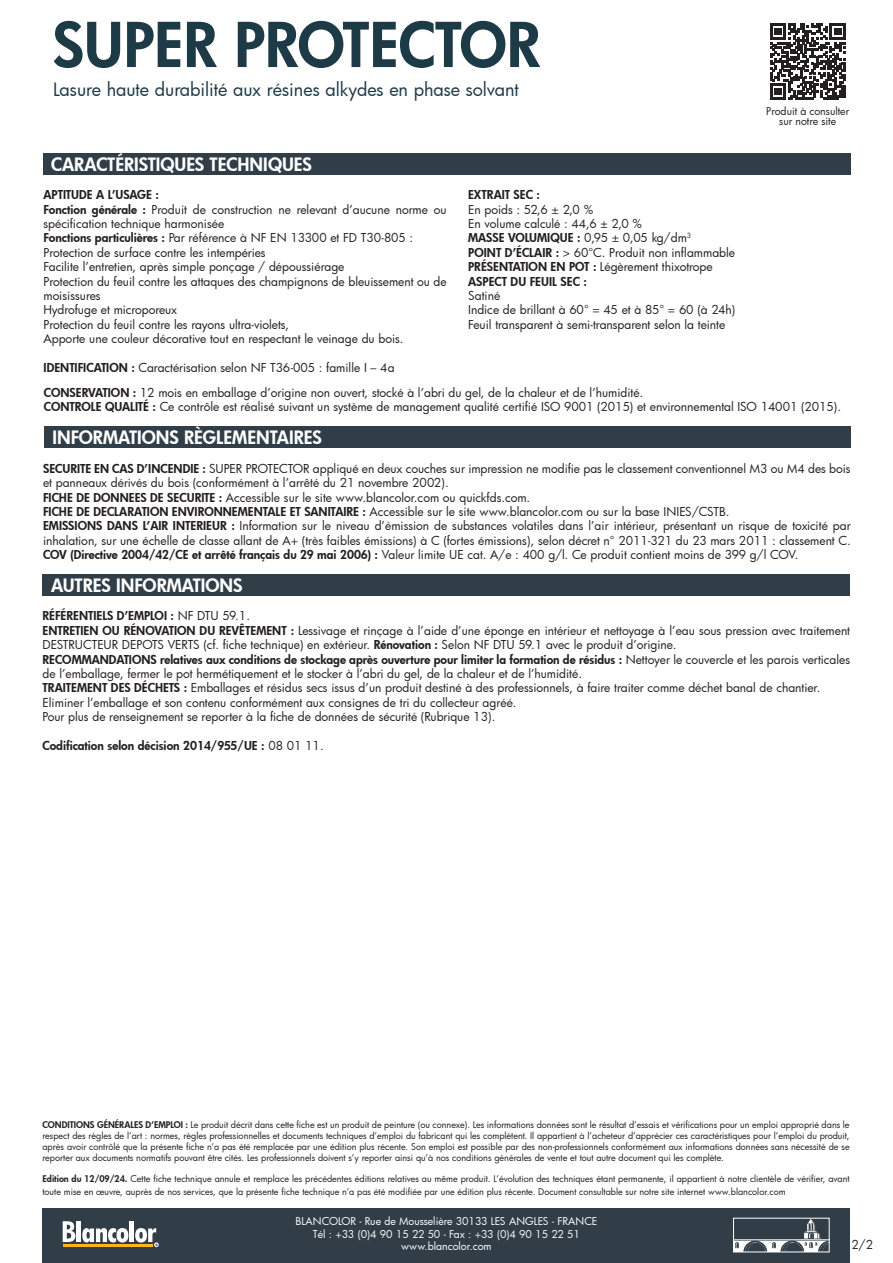
<style>
.page{position:relative;width:893px;height:1263px;background:#fff}
.page>*{position:absolute;margin:0;border:0;box-sizing:border-box;transform-origin:0 0}
.t1{font:800 60px "Futura";letter-spacing:-.005em;color:#1d3a47}
.t2{font:800 18px "Futura";color:#fff}
.t3{font:18px "Futura";letter-spacing:-.005em;color:#1d3a47}
.t4{font:12px/14.4px "Futura";color:#231f20}
.t5{font:800 12px "Futura";color:#231f20}
.t6{font:10.5px "Futura";color:#fff}
.t7{font:10.5px/10.5px "Futura";color:#231f20;text-align:center}
.t8{font:9px/10.8px "Futura";color:#231f20;text-align:justify}
.s1{font-weight:800}
.s2{font-weight:400}
</style>
<div class="page">
<div style="left:43px;top:153px;width:808px;height:22px;background:#313e48"></div>
<div style="left:44px;top:426px;width:807px;height:22px;background:#313e48"></div>
<svg style="left:770px;top:23px;width:76px;height:77px"></svg>
<div style="left:43px;top:1208px;width:807px;height:55px;background:#313e48"></div>
<img style="left:735px;top:1220px;width:92px;height:30px">
<div style="left:733px;top:1218px;width:96px;height:34px;border:1px solid #fff"></div>
<svg style="left:63px;top:1221px;width:12px;height:21px"></svg>
<hr style="left:77px;top:1221px;width:4px;height:21px;background:#fff">
<svg style="left:82px;top:1228px;width:46px;height:14px"></svg>
<hr style="left:130px;top:1221px;width:4px;height:21px;background:#fff">
<hr style="left:63px;top:1244px;width:89px;height:2px;background:#fcb61c">
<svg style="left:135px;top:1228px;width:23px;height:19px"></svg>
<div style="left:43px;top:574px;width:807px;height:21px;background:#313e48"></div>
<p class="t1" style="left:53px;top:4px;width:489px">SUPER PROTECTOR</p>
<p class="t3" style="left:53px;top:77px;width:467px">Lasure haute durabilité aux résines alkydes en phase solvant</p>
<p class="t2" style="left:51px;top:152px;width:262px">CARACTÉRISTIQUES TECHNIQUES</p>
<p class="t7" style="left:766px;top:105px;width:84px">Produit à consulter sur notre site</p>
<p class="t5" style="left:44px;top:187px;width:117px">APTITUDE A L’USAGE :</p>
<p class="t4" style="left:44px;top:202px;width:405px"><span class="s1">Fonction générale :</span> Produit de construction ne relevant d’aucune norme ou spécification technique harmonisée</p>
<p class="t4" style="left:44px;top:231px;width:371px"><span class="s1">Fonctions particulières :</span> Par référence à NF EN 13300 et FD T30-805 :</p>
<p class="t4" style="left:44px;top:245px;width:224px">Protection de surface contre les intempéries</p>
<p class="t4" style="left:44px;top:259px;width:302px">Facilite l’entretien, après simple ponçage / dépoussiérage</p>
<p class="t4" style="left:44px;top:274px;width:405px">Protection du feuil contre les attaques des champignons de bleuissement ou de moisissures</p>
<p class="t4" style="left:44px;top:303px;width:135px">Hydrofuge et microporeux</p>
<p class="t4" style="left:44px;top:317px;width:247px">Protection du feuil contre les rayons ultra-violets,</p>
<p class="t4" style="left:44px;top:331px;width:361px">Apporte une couleur décorative tout en respectant le veinage du bois.</p>
<p class="t4" style="left:44px;top:360px;width:353px"><span class="s1">IDENTIFICATION :</span> Caractérisation selon NF T36-005 : famille I – 4a</p>
<p class="t4" style="left:44px;top:385px;width:601px"><span class="s1">CONSERVATION :</span> 12 mois en emballage d’origine non ouvert, stocké à l’abri du gel, de la chaleur et de l’humidité.</p>
<p class="t4" style="left:44px;top:399px;width:799px"><span class="s1">CONTROLE QUALITÉ :</span> Ce contrôle est réalisé suivant un système de management qualité certifié ISO 9001 (2015) et environnemental ISO 14001 (2015).</p>
<p class="t5" style="left:468px;top:187px;width:73px">EXTRAIT SEC :</p>
<p class="t4" style="left:468px;top:202px;width:127px">En poids : 52,6 ± 2,0 %</p>
<p class="t4" style="left:468px;top:216px;width:175px">En volume calculé : 44,6 ± 2,0 %</p>
<p class="t5" style="left:468px;top:230px;width:225px">MASSE VOLUMIQUE : <span class="s2">0,95 ± 0,05 kg/dm</span><sup>3</sup></p>
<p class="t4" style="left:468px;top:245px;width:268px"><span class="s1">POINT D’ÉCLAIR :</span> &gt; 60°C. Produit non inflammable</p>
<p class="t4" style="left:468px;top:259px;width:246px"><span class="s1">PRÉSENTATION EN POT :</span> Légèrement thixotrope</p>
<p class="t5" style="left:468px;top:273px;width:120px">ASPECT DU FEUIL SEC :</p>
<p class="t4" style="left:468px;top:288px;width:34px">Satiné</p>
<p class="t4" style="left:468px;top:303px;width:269px">Indice de brillant à 60° = 45 et à 85° = 60 (à 24h)</p>
<p class="t4" style="left:468px;top:317px;width:259px">Feuil transparent à semi-transparent selon la teinte</p>
<p class="t2" style="left:52px;top:425px;width:271px">INFORMATIONS RÈGLEMENTAIRES</p>
<p class="t4" style="left:43px;top:461px;width:809px"><span class="s1">SECURITE EN CAS D’INCENDIE :</span> SUPER PROTECTOR appliqué en deux couches sur impression ne modifie pas le classement conventionnel M3 ou M4 des bois et panneaux dérivés du bois (conformément à l’arrêté du 21 novembre 2002).</p>
<p class="t4" style="left:43px;top:490px;width:489px"><span class="s1">FICHE DE DONNEES DE SECURITE :</span> Accessible sur le site www.blancolor.com ou quickfds.com.</p>
<p class="t4" style="left:43px;top:504px;width:688px"><span class="s1">FICHE DE DECLARATION ENVIRONNEMENTALE ET SANITAIRE :</span> Accessible sur le site www.blancolor.com ou sur la base INIES/CSTB.</p>
<p class="t4" style="left:43px;top:519px;width:809px"><span class="s1">EMISSIONS DANS L’AIR INTERIEUR :</span> Information sur le niveau d’émission de substances volatiles dans l’air intérieur, présentant un risque de toxicité par inhalation, sur une échelle de classe allant de A+ (très faibles émissions) à C (fortes émissions), selon décret n° 2011-321 du 23 mars 2011 : classement C.</p>
<p class="t4" style="left:43px;top:547px;width:757px"><span class="s1">COV (Directive 2004/42/CE et arrêté français du 29 mai 2006) :</span> Valeur limite UE cat. A/e : 400 g/l. Ce produit contient moins de 399 g/l COV.</p>
<p class="t2" style="left:51px;top:573px;width:193px">AUTRES INFORMATIONS</p>
<p class="t5" style="left:43px;top:608px;width:209px">RÉFÉRENTIELS D’EMPLOI : <span class="s2">NF DTU 59.1.</span></p>
<p class="t4" style="left:43px;top:623px;width:809px"><span class="s1">ENTRETIEN OU RÉNOVATION DU REVÊTEMENT :</span> Lessivage et rinçage à l’aide d’une éponge en intérieur et nettoyage à l’eau sous pression avec traitement<br>DESTRUCTEUR DEPOTS VERTS (cf. fiche technique) en extérieur. <span class="s1">Rénovation :</span> Selon NF DTU 59.1 avec le produit d’origine.</p>
<p class="t4" style="left:43px;top:652px;width:809px"><span class="s1">RECOMMANDATIONS relatives aux conditions de stockage après ouverture pour limiter la formation de résidus :</span> Nettoyer le couvercle et les parois verticales de l’emballage, fermer le pot hermétiquement et le stocker à l’abri du gel, de la chaleur et de l’humidité.</p>
<p class="t4" style="left:43px;top:680px;width:779px"><span class="s1">TRAITEMENT DES DÉCHETS :</span> Emballages et résidus secs issus d’un produit destiné à des professionnels, à faire traiter comme déchet banal de chantier.</p>
<p class="t4" style="left:43px;top:695px;width:476px">Eliminer l’emballage et son contenu conformément aux consignes de tri du collecteur agréé.</p>
<p class="t4" style="left:43px;top:709px;width:454px">Pour plus de renseignement se reporter à la fiche de données de sécurité (Rubrique 13).</p>
<p class="t5" style="left:43px;top:737px;width:283px">Codification selon décision 2014/955/UE : <span class="s2">08 01 11.</span></p>
<p class="t8" style="left:43px;top:1119px;width:809px"><span class="s1">CONDITIONS GÉNÉRALES D’EMPLOI :</span> Le produit décrit dans cette fiche est un produit de peinture (ou connexe). Les informations données sont le résultat d’essais et vérifications pour un emploi approprié dans le respect des règles de l’art : normes, règles professionnelles et documents techniques d’emploi du fabricant qui les complètent. Il appartient à l’acheteur d’apprécier ces caractéristiques pour l’emploi du produit, après avoir contrôlé que la présente fiche n’a pas été remplacée par une édition plus récente. Son emploi est possible par des non-professionnels conformément aux informations données sans nécessité de se reporter aux documents normatifs pouvant être cités. Les professionnels doivent s’y reporter ainsi qu’à nos conditions générales de vente et tout autre document qui les complète.</p>
<p class="t8" style="left:43px;top:1173px;width:809px;line-height:12.6px"><span class="s1">Edition du 12/09/24.</span> Cette fiche technique annule et remplace les précédentes éditions relatives au même produit. L’évolution des techniques étant permanente, il appartient à notre clientèle de vérifier, avant toute mise en œuvre, auprès de nos services, que la présente fiche technique n’a pas été modifiée par une édition plus récente. Document consultable sur notre site internet www.blancolor.com</p>
<p class="t6" style="left:295px;top:1214px;width:304px">BLANCOLOR - Rue de Mousselière 30133 LES ANGLES - FRANCE</p>
<p class="t6" style="left:313px;top:1227px;width:269px">Tél : +33 (0)4 90 15 22 50 - Fax : +33 (0)4 90 15 22 51</p>
<p class="t6" style="left:401px;top:1239px;width:92px">www.blancolor.com</p>
<p class="t4" style="left:851px;top:1237px;width:23px">2/2</p>
</div>
